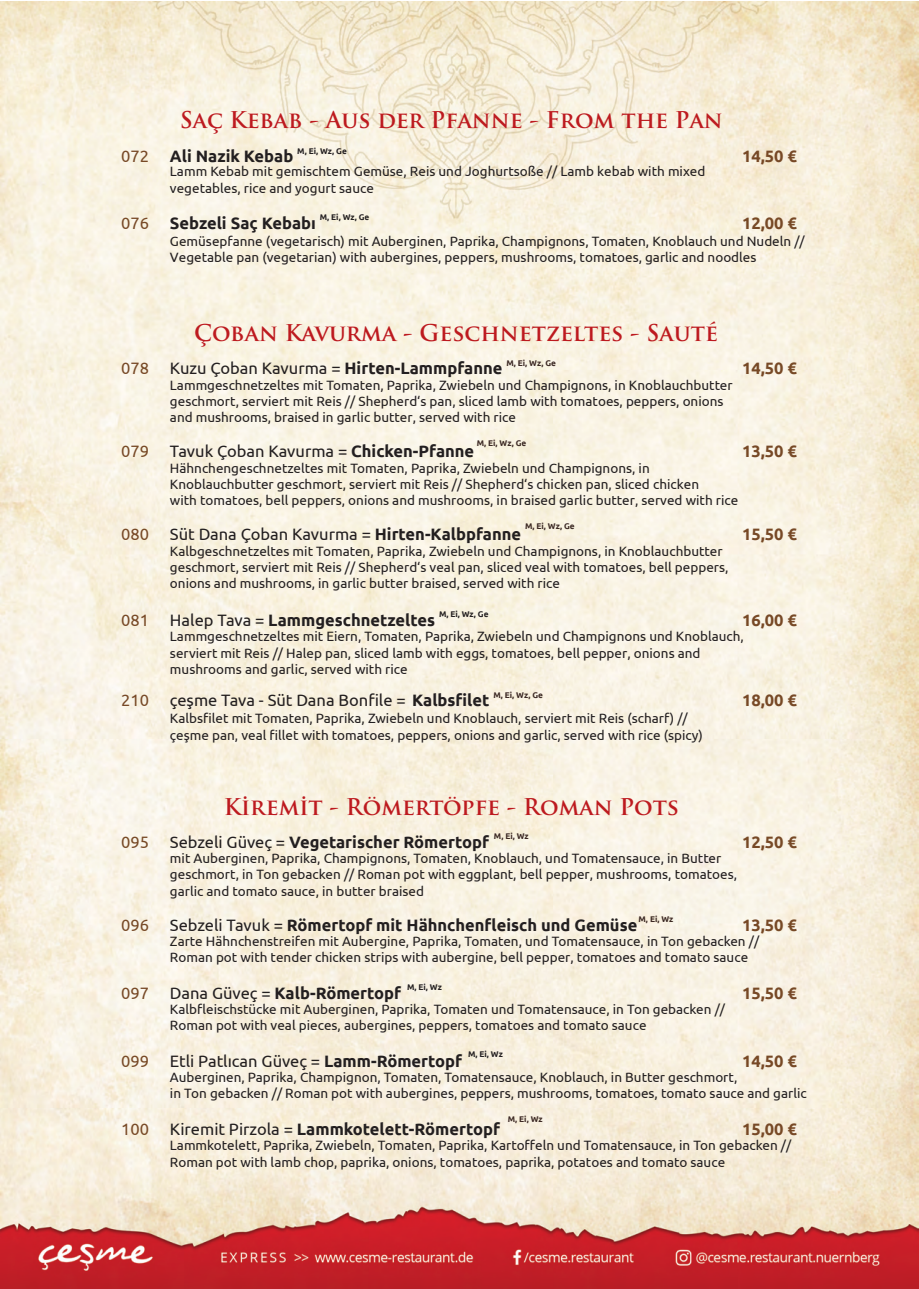
<style>
.page{position:relative;width:919px;height:1289px;background:#fff}
.page>*{position:absolute;margin:0;border:0;box-sizing:border-box;transform-origin:0 0}
.t1{font:700 22.5px "Trajan Pro";color:#bd1a1f}
.t2{font:700 16.5px "Ubuntu";color:#231f20}
.t3{font:16.5px "Ubuntu";color:#231f20}
.t4{font:700 16.5px "Ubuntu";color:#774926}
.t5{font:16.5px "Ubuntu";color:#774926}
.t6{font:13.5px/16.2px "Ubuntu";color:#231f20}
.t7{font:700 8.25px "Ubuntu";color:#3b2823}
.t8{font:700 8.25px "Ubuntu";color:#231f20}
.s1{font-weight:700}
.s2{font-weight:400}
</style>
<div class="page">
<img style="left:0;top:1px;width:918px;height:1287px">
<h1 class="t1" style="left:180px;top:105px;width:544px">Saç Kebab - Aus der Pfanne - From the Pan</h1>
<p class="t8" style="left:297px;top:146px;width:51px">M, Ei, Wz, Ge</p>
<p class="t2" style="left:170px;top:146px;width:125px">Ali Nazik Kebab</p>
<p class="t6" style="left:170px;top:163px;width:537px">Lamm Kebab mit gemischtem Gemüse, Reis und Joghurtsoße // Lamb kebab with mixed vegetables, rice and yogurt sauce</p>
<p class="t8" style="left:320px;top:212px;width:51px">M, Ei, Wz, Ge</p>
<p class="t5" style="left:121px;top:146px;width:29px">072</p>
<p class="t4" style="left:742px;top:146px;width:56px">14,50 €</p>
<p class="t2" style="left:170px;top:213px;width:147px">Sebzeli Saç Kebabı</p>
<p class="t6" style="left:170px;top:232px;width:636px">Gemüsepfanne (vegetarisch) mit Auberginen, Paprika, Champignons, Tomaten, Knoblauch und Nudeln //<br>Vegetable pan (vegetarian) with aubergines, peppers, mushrooms, tomatoes, garlic and noodles</p>
<p class="t5" style="left:121px;top:213px;width:29px">076</p>
<p class="t4" style="left:742px;top:213px;width:56px">12,00 €</p>
<h1 class="t1" style="left:194px;top:318px;width:525px">Çoban Kavurma - Geschnetzeltes - Sauté</h1>
<p class="t7" style="left:506px;top:358px;width:51px">M, Ei, Wz, Ge</p>
<p class="t3" style="left:170px;top:358px;width:334px">Kuzu Çoban Kavurma = <span class="s1">Hirten-Lammpfanne</span></p>
<p class="t6" style="left:170px;top:376px;width:564px">Lammgeschnetzeltes mit Tomaten, Paprika, Zwiebeln und Champignons, in Knoblauchbutter geschmort, serviert mit Reis // Shepherd‘s pan, sliced lamb with tomatoes, peppers, onions and mushrooms, braised in garlic butter, served with rice</p>
<p class="t7" style="left:476px;top:437px;width:51px">M, Ei, Wz, Ge</p>
<p class="t3" style="left:170px;top:441px;width:306px">Tavuk Çoban Kavurma = <span class="s1">Chicken-Pfanne</span></p>
<p class="t6" style="left:170px;top:459px;width:570px">Hähnchengeschnetzeltes mit Tomaten, Paprika, Zwiebeln und Champignons, in<br>Knoblauchbutter geschmort, serviert mit Reis // Shepherd‘s chicken pan, sliced chicken<br>with tomatoes, bell peppers, onions and mushrooms, in braised garlic butter, served with rice</p>
<p class="t7" style="left:525px;top:520px;width:51px">M, Ei, Wz, Ge</p>
<p class="t3" style="left:170px;top:524px;width:352px">Süt Dana Çoban Kavurma = <span class="s1">Hirten-Kalbpfanne</span></p>
<p class="t6" style="left:170px;top:542px;width:560px">Kalbgeschnetzeltes mit Tomaten, Paprika, Zwiebeln und Champignons, in Knoblauchbutter geschmort, serviert mit Reis // Shepherd‘s veal pan, sliced veal with tomatoes, bell peppers, onions and mushrooms, in garlic butter braised, served with rice</p>
<p class="t8" style="left:439px;top:609px;width:51px">M, Ei, Wz, Ge</p>
<p class="t5" style="left:121px;top:358px;width:29px">078</p>
<p class="t4" style="left:742px;top:358px;width:56px">14,50 €</p>
<p class="t5" style="left:121px;top:441px;width:29px">079</p>
<p class="t4" style="left:742px;top:441px;width:56px">13,50 €</p>
<p class="t5" style="left:121px;top:524px;width:29px">080</p>
<p class="t4" style="left:742px;top:524px;width:56px">15,50 €</p>
<p class="t2" style="left:170px;top:610px;width:266px"><span class="s2">Halep Tava =</span> Lammgeschnetzeltes</p>
<p class="t6" style="left:170px;top:628px;width:575px">Lammgeschnetzeltes mit Eiern, Tomaten, Paprika, Zwiebeln und Champignons und Knoblauch, serviert mit Reis // Halep pan, sliced lamb with eggs, tomatoes, bell pepper, onions and mushrooms and garlic, served with rice</p>
<p class="t7" style="left:493px;top:690px;width:51px">M, Ei, Wz, Ge</p>
<p class="t5" style="left:121px;top:610px;width:29px">081</p>
<p class="t4" style="left:742px;top:610px;width:56px">16,00 €</p>
<p class="t3" style="left:170px;top:690px;width:321px">çeşme Tava - Süt Dana Bonfile = <span class="s1">Kalbsfilet</span></p>
<p class="t6" style="left:170px;top:710px;width:534px">Kalbsfilet mit Tomaten, Paprika, Zwiebeln und Knoblauch, serviert mit Reis (scharf) // çeşme pan, veal fillet with tomatoes, peppers, onions and garlic, served with rice (spicy)</p>
<p class="t5" style="left:121px;top:690px;width:29px">210</p>
<p class="t4" style="left:742px;top:690px;width:56px">18,00 €</p>
<h1 class="t1" style="left:242px;top:776px;width:7px">.</h1>
<h1 class="t1" style="left:301px;top:776px;width:7px">.</h1>
<h1 class="t1" style="left:224px;top:793px;width:457px">Kiremit - Römertöpfe - Roman Pots</h1>
<p class="t7" style="left:494px;top:831px;width:36px">M, Ei, Wz</p>
<p class="t2" style="left:170px;top:831px;width:320px"><span class="s2">Sebzeli Güveç =</span> Vegetarischer Römertopf</p>
<p class="t6" style="left:170px;top:849px;width:568px">mit Auberginen, Paprika, Champignons, Tomaten, Knoblauch, und Tomatensauce, in Butter geschmort, in Ton gebacken // Roman pot with eggplant, bell pepper, mushrooms, tomatoes, garlic and tomato sauce, in butter braised</p>
<p class="t7" style="left:638px;top:914px;width:36px">M, Ei, Wz</p>
<p class="t5" style="left:121px;top:831px;width:29px">095</p>
<p class="t4" style="left:742px;top:831px;width:56px">12,50 €</p>
<p class="t2" style="left:170px;top:914px;width:469px"><span class="s2">Sebzeli Tavuk =</span> Römertopf mit Hähnchenfleisch und Gemüse</p>
<p class="t6" style="left:170px;top:932px;width:590px">Zarte Hähnchenstreifen mit Aubergine, Paprika, Tomaten, und Tomatensauce, in Ton gebacken //<br>Roman pot with tender chicken strips with aubergine, bell pepper, tomatoes and tomato sauce</p>
<p class="t8" style="left:407px;top:982px;width:36px">M, Ei, Wz</p>
<p class="t5" style="left:121px;top:914px;width:29px">096</p>
<p class="t4" style="left:742px;top:914px;width:56px">13,50 €</p>
<p class="t2" style="left:170px;top:982px;width:233px"><span class="s2">Dana Güveç =</span> Kalb-Römertopf</p>
<p class="t6" style="left:170px;top:1000px;width:556px">Kalbfleischstücke mit Auberginen, Paprika, Tomaten und Tomatensauce, in Ton gebacken //<br>Roman pot with veal pieces, aubergines, peppers, tomatoes and tomato sauce</p>
<p class="t8" style="left:468px;top:1048px;width:36px">M, Ei, Wz</p>
<p class="t5" style="left:121px;top:982px;width:29px">097</p>
<p class="t4" style="left:742px;top:982px;width:56px">15,50 €</p>
<p class="t3" style="left:170px;top:1050px;width:294px">Etli Patlıcan Güveç = <span class="s1">Lamm-Römertopf</span></p>
<p class="t6" style="left:170px;top:1068px;width:638px">Auberginen, Paprika, Champignon, Tomaten, Tomatensauce, Knoblauch, in Butter geschmort,<br>in Ton gebacken // Roman pot with aubergines, peppers, mushrooms, tomatoes, tomato sauce and garlic</p>
<p class="t7" style="left:508px;top:1113px;width:36px">M, Ei, Wz</p>
<p class="t2" style="left:170px;top:1118px;width:331px"><span class="s2">Kiremit Pirzola =</span> Lammkotelett-Römertopf</p>
<p class="t6" style="left:170px;top:1136px;width:622px">Lammkotelett, Paprika, Zwiebeln, Tomaten, Paprika, Kartoffeln und Tomatensauce, in Ton gebacken //<br>Roman pot with lamb chop, paprika, onions, tomatoes, paprika, potatoes and tomato sauce</p>
<p class="t5" style="left:121px;top:1050px;width:29px">099</p>
<p class="t4" style="left:742px;top:1050px;width:56px">14,50 €</p>
<p class="t5" style="left:121px;top:1118px;width:29px">100</p>
<p class="t4" style="left:742px;top:1118px;width:56px">15,00 €</p>
</div>
